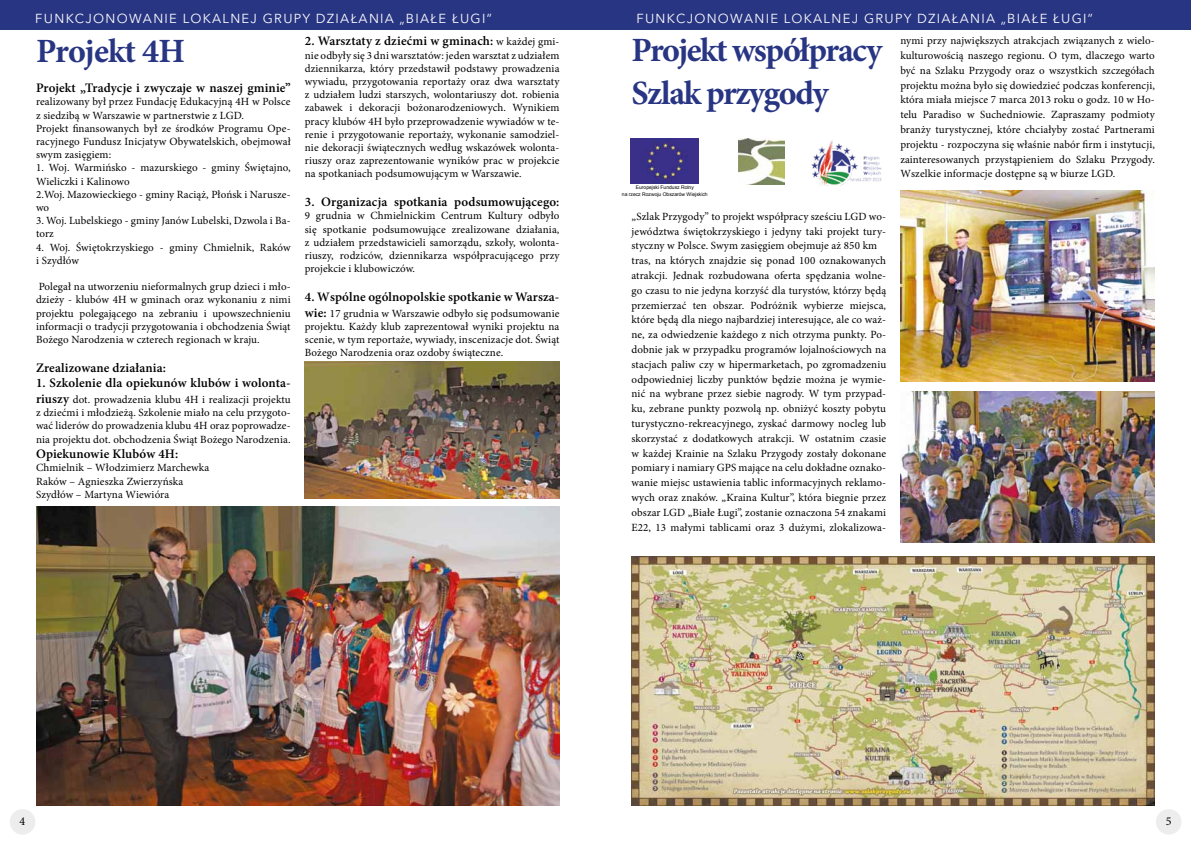
<style>
.page{position:relative;width:1191px;height:842px;background:#fff}
.page>*{position:absolute;margin:0;border:0;box-sizing:border-box;transform-origin:0 0}
.t1{font:700 34px/43.2px "Minion Pro";letter-spacing:-.04em;color:#283583}
.t2{font:600 13px "Minion Pro";letter-spacing:.01em;color:#000}
.t3{font:13px "Avenir Next LT Pro";letter-spacing:.1em;color:#fff}
.t4{font:12px "Minion Pro";color:#000}
.t5{font:11px/13.2px "Minion Pro";letter-spacing:.01em;color:#000}
.t6{font:5px/7.2px "Arial";color:#000;text-align:center}
.s1{font-weight:600;font-size:13px}
.s2{font-weight:400;font-size:11px}
</style>
<div class="page">
<div style="left:10px;top:809px;width:25px;height:26px;background:#ededed;border-radius:50%"></div>
<div style="left:1156px;top:809px;width:25px;height:26px;background:#ededed;border-radius:50%"></div>
<div style="left:595px;top:0;width:596px;height:30px;background:#283583"></div>
<div style="left:0;top:0;width:595px;height:30px;background:#283583"></div>
<img style="left:36px;top:506px;width:523px;height:300px">
<img style="left:305px;top:361px;width:254px;height:138px">
<img style="left:811px;top:140px;width:71px;height:45px">
<img style="left:631px;top:138px;width:67px;height:45px">
<img style="left:738px;top:138px;width:47px;height:46px">
<img style="left:631px;top:557px;width:523px;height:249px">
<img style="left:900px;top:391px;width:254px;height:152px">
<img style="left:900px;top:190px;width:254px;height:191px">
<p class="t3" style="left:35px;top:11px;width:19px">FUNKCJ</p>
<p class="t3" style="left:93px;top:11px;width:47px">ONOWANIE</p>
<p class="t3" style="left:183px;top:11px;width:30px">LOKALNEJ</p>
<p class="t3" style="left:263px;top:11px;width:74px">GRUPY DZIAŁANIA</p>
<p class="t3" style="left:400px;top:11px;width:25px">„BIAŁE</p>
<p class="t3" style="left:452px;top:11px;width:17px">ŁUGI</p>
<p class="t3" style="left:487px;top:11px;width:7px">”</p>
<p class="t3" style="left:636px;top:11px;width:19px">FUNKCJ</p>
<p class="t3" style="left:694px;top:11px;width:47px">ONOWANIE</p>
<p class="t3" style="left:784px;top:11px;width:30px">LOKALNEJ</p>
<p class="t3" style="left:864px;top:11px;width:74px">GRUPY DZIAŁANIA</p>
<p class="t3" style="left:1000px;top:11px;width:25px">„BIAŁE</p>
<p class="t3" style="left:1053px;top:11px;width:17px">ŁUGI</p>
<p class="t3" style="left:1087px;top:11px;width:7px">”</p>
<h1 class="t1" style="left:36px;top:29px;width:151px">Projekt 4H</h1>
<p class="t2" style="left:36px;top:79px;width:256px">Projekt „Tradycje i zwyczaje w naszej gminie”</p>
<p class="t5" style="left:36px;top:95px;width:256px">realizowany był przez Fundację Edukacyjną 4H w Polsce z siedzibą w Warszawie w partnerstwie z LGD.<br>Projekt finansowanych był ze środków Programu Ope&shy;racyjnego Fundusz Inicjatyw Obywatelskich, obejmował swym zasięgiem:</p>
<p class="t5" style="left:36px;top:161px;width:256px">1. Woj. Warmińsko - mazurskiego - gminy Świętajno,<br>Wieliczki i Kalinowo<br>2.Woj. Mazowieckiego - gminy Raciąż, Płońsk i Narusze&shy;wo</p>
<p class="t5" style="left:36px;top:214px;width:256px">3. Woj. Lubelskiego - gminy Janów Lubelski, Dzwola i Ba&shy;torz</p>
<p class="t5" style="left:36px;top:241px;width:256px">4. Woj. Świętokrzyskiego - gminy Chmielnik, Raków i Szydłów</p>
<p class="t5" style="left:36px;top:280px;width:256px;text-align:justify">Polegał na utworzeniu nieformalnych grup dzieci i mło&shy;dzieży - klubów 4H w gminach oraz wykonaniu z nimi projektu polegającego na zebraniu i upowszechnieniu informacji o tradycji przygotowania i obchodzenia Świąt Bożego Narodzenia w czterech regionach w kraju.</p>
<p class="t2" style="left:36px;top:359px;width:131px">Zrealizowane działania:</p>
<p class="t2" style="left:36px;top:374px;width:256px">1. Szkolenie dla opiekunów klubów i wolonta-</p>
<p class="t5" style="left:36px;top:393px;width:256px;text-align:justify"><span class="s1">riuszy</span> dot. prowadzenia klubu 4H i realizacji projektu z dziećmi i młodzieżą. Szkolenie miało na celu przygoto&shy;wać liderów do prowadzenia klubu 4H oraz poprowadze&shy;nia projektu dot. obchodzenia Świąt Bożego Narodzenia.</p>
<p class="t2" style="left:36px;top:445px;width:144px">Opiekunowie Klubów 4H:</p>
<p class="t5" style="left:36px;top:461px;width:175px">Chmielnik – Włodzimierz Marchewka<br>Raków – Agnieszka Zwierzyńska<br>Szydłów – Martyna Wiewióra</p>
<p class="t2" style="left:305px;top:32px;width:256px">2. Warsztaty z dziećmi w gminach: <span class="s2">w każdej gmi-</span></p>
<p class="t5" style="left:305px;top:49px;width:256px;text-align:justify">nie odbyły się 3 dni warsztatów: jeden warsztat z udziałem dziennikarza, który przedstawił podstawy prowadzenia wywiadu, przygotowania reportaży oraz dwa warsztaty z udziałem ludzi starszych, wolontariuszy dot. robienia zabawek i dekoracji bożonarodzeniowych. Wynikiem pracy klubów 4H było przeprowadzenie wywiadów w te&shy;renie i przygotowanie reportaży, wykonanie samodziel&shy;nie dekoracji świątecznych według wskazówek wolonta&shy;riuszy oraz zaprezentowanie wyników prac w projekcie na spotkaniach podsumowującym w Warszawie.</p>
<p class="t2" style="left:305px;top:193px;width:256px">3. Organizacja spotkania podsumowującego:</p>
<p class="t5" style="left:305px;top:209px;width:256px;text-align:justify">9 grudnia w Chmielnickim Centrum Kultury odbyło się spotkanie podsumowujące zrealizowane działania, z udziałem przedstawicieli samorządu, szkoły, wolonta&shy;riuszy, rodziców, dziennikarza współpracującego przy projekcie i klubowiczów.</p>
<p class="t2" style="left:305px;top:288px;width:256px">4. Wspólne ogólnopolskie spotkanie w Warsza-</p>
<p class="t5" style="left:305px;top:307px;width:256px;text-align:justify"><span class="s1">wie:</span> 17 grudnia w Warszawie odbyło się podsumowanie projektu. Każdy klub zaprezentował wyniki projektu na scenie, w tym reportaże, wywiady, inscenizacje dot. Świąt Bożego Narodzenia oraz ozdoby świąteczne.</p>
<p class="t5" style="left:900px;top:33px;width:256px;line-height:14.8px;text-align:justify">nymi przy największych atrakcjach związanych z wielo&shy;kulturowością naszego regionu. O tym, dlaczego warto być na Szlaku Przygody oraz o wszystkich szczegółach projektu można było się dowiedzieć podczas konferencji, która miała miejsce 7 marca 2013 roku o godz. 10 w Ho&shy;telu Paradiso w Suchedniowie. Zapraszamy podmioty branży turystycznej, które chciałyby zostać Partnerami projektu - rozpoczyna się właśnie nabór firm i instytucji, zainteresowanych przystąpieniem do Szlaku Przygody.<br>Wszelkie informacje dostępne są w biurze LGD.</p>
<h1 class="t1" style="left:631px;top:28px;width:252px">Projekt współpracy<br>Szlak przygody</h1>
<p class="t6" style="left:622px;top:183px;width:87px">Europejski Fundusz Rolny<br>na rzecz Rozwoju Obszarów Wiejskich</p>
<p class="t5" style="left:631px;top:209px;width:256px;line-height:14.8px">„Szlak Przygody” to projekt współpracy sześciu LGD wo&shy;jewództwa świętokrzyskiego i jedyny taki projekt tury&shy;styczny w Polsce. Swym zasięgiem obejmuje aż 850 km tras, na których znajdzie się ponad 100 oznakowanych atrakcji. Jednak rozbudowana oferta spędzania wolne&shy;go czasu to nie jedyna korzyść dla turystów, którzy będą przemierzać ten obszar. Podróżnik wybierze miejsca, które będą dla niego najbardziej interesujące, ale co waż&shy;ne, za odwiedzenie każdego z nich otrzyma punkty. Po&shy;dobnie jak w przypadku programów lojalnościowych na stacjach paliw czy w hipermarketach, po zgromadzeniu odpowiedniej liczby punktów będzie można je wymie&shy;nić na wybrane przez siebie nagrody. W tym przypad&shy;ku, zebrane punkty pozwolą np. obniżyć koszty pobytu turystyczno-rekreacyjnego, zyskać darmowy nocleg lub skorzystać z dodatkowych atrakcji. W ostatnim czasie w każdej Krainie na Szlaku Przygody zostały dokonane pomiary i namiary GPS mające na celu dokładne oznako&shy;wanie miejsc ustawienia tablic informacyjnych reklamo&shy;wych oraz znaków. „Kraina Kultur”, która biegnie przez obszar LGD „Białe Ługi”, zostanie oznaczona 54 znakami E22, 13 małymi tablicami oraz 3 dużymi, zlokalizowa-</p>
<p class="t4" style="left:20px;top:813px;width:7px">4</p>
<p class="t4" style="left:1165px;top:813px;width:7px">5</p>
</div>
